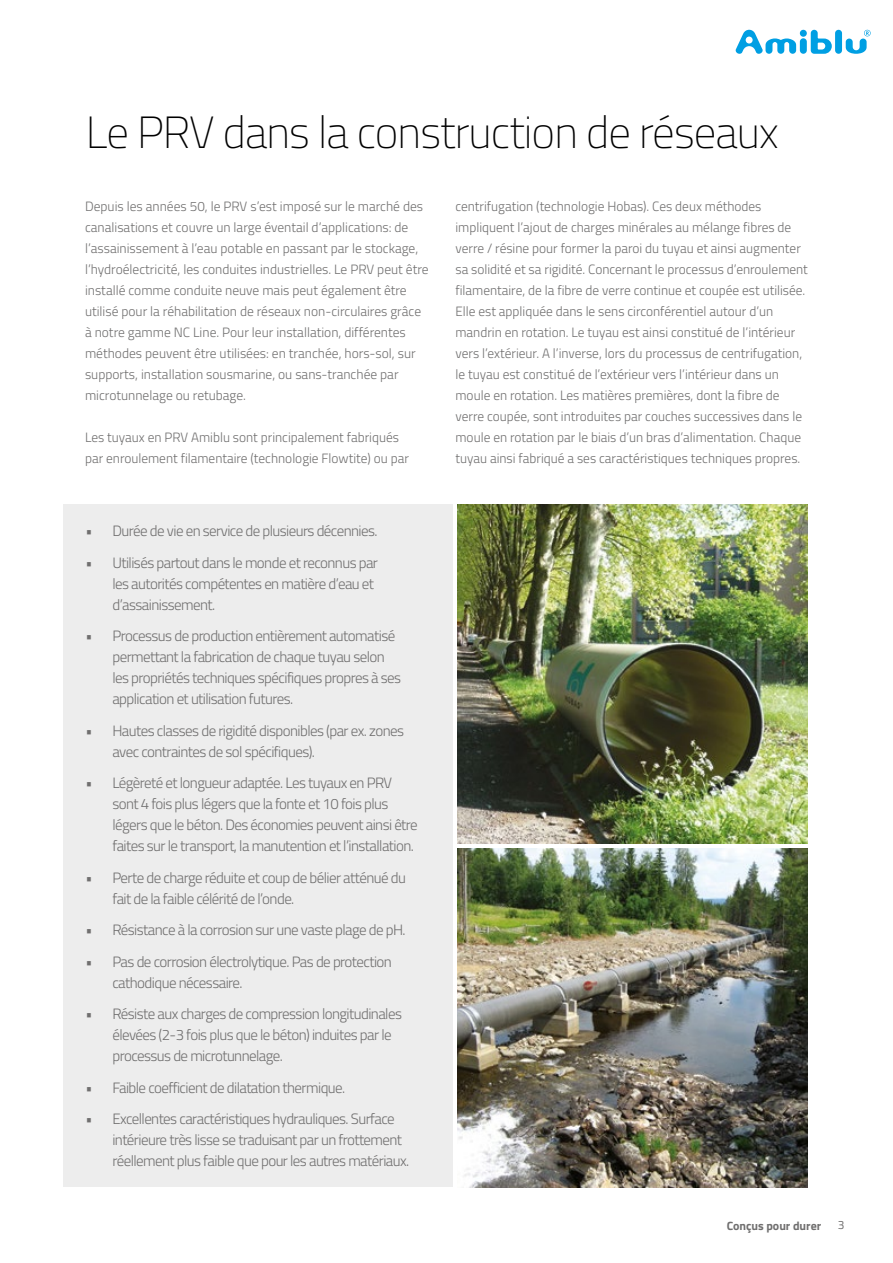
<style>
.page{position:relative;width:893px;height:1263px;background:#fff}
.page>*{position:absolute;margin:0;border:0;box-sizing:border-box;transform-origin:0 0}
.t1{font:200 45px "Titillium Web";letter-spacing:-.02em;color:#000}
.t2{font:300 15px/21px "Titillium Web";letter-spacing:-.04em;color:#706f6f}
.t3{font:300 13.5px/21px "Titillium Web";color:#706f6f}
.t4{font:700 12px "Titillium Web";color:#706f6f}
.t5{font:12px "Titillium Web";color:#706f6f}
</style>
<div class="page">
<div style="left:835px;top:30px;width:7px;height:24px;background:#009fe3;border-radius:3px"></div>
<div style="left:800px;top:30px;width:7px;height:7px;background:#009fe3;border-radius:50%"></div>
<div style="left:800px;top:38px;width:7px;height:16px;background:#009fe3;border-radius:3px"></div>
<svg style="left:811px;top:30px;width:21px;height:24px"></svg>
<svg style="left:736px;top:30px;width:60px;height:24px"></svg>
<svg style="left:846px;top:30px;width:25px;height:24px"></svg>
<div style="left:64px;top:504px;width:389px;height:683px;background:#ededed"></div>
<img style="left:457px;top:504px;width:351px;height:340px">
<img style="left:457px;top:848px;width:351px;height:339px">
<h1 class="t1" style="left:86px;top:100px;width:694px">Le PRV dans la construction de réseaux</h1>
<p class="t3" style="left:85px;top:195px;width:345px">Depuis les années 50, le PRV s’est imposé sur le marché des canalisations et couvre un large éventail d’applications: de l’assainissement à l’eau potable en passant par le stockage, l’hydroélectricité, les conduites industrielles. Le PRV peut être installé comme conduite neuve mais peut également être utilisé pour la réhabilitation de réseaux non-circulaires grâce à notre gamme NC Line. Pour leur installation, différentes méthodes peuvent être utilisées: en tranchée, hors-sol, sur supports, installation sousmarine, ou sans-tranchée par microtunnelage ou retubage.</p>
<p class="t3" style="left:85px;top:426px;width:325px">Les tuyaux en PRV Amiblu sont principalement fabriqués par enroulement filamentaire (technologie Flowtite) ou par</p>
<p class="t3" style="left:455px;top:195px;width:354px">centrifugation (technologie Hobas). Ces deux méthodes impliquent l’ajout de charges minérales au mélange fibres de verre / résine pour former la paroi du tuyau et ainsi augmenter sa solidité et sa rigidité. Concernant le processus d’enroulement filamentaire, de la fibre de verre continue et coupée est utilisée.<br>Elle est appliquée dans le sens circonférentiel autour d’un mandrin en rotation. Le tuyau est ainsi constitué de l’intérieur vers l’extérieur. A l’inverse, lors du processus de centrifugation, le tuyau est constitué de l’extérieur vers l’intérieur dans un moule en rotation. Les matières premières, dont la fibre de verre coupée, sont introduites par couches successives dans le moule en rotation par le biais d’un bras d’alimentation. Chaque tuyau ainsi fabriqué a ses caractéristiques techniques propres.</p>
<p class="t2" style="left:85px;top:520px;width:294px">• Durée de vie en service de plusieurs décennies.</p>
<p class="t2" style="left:112px;top:551px;width:267px;text-indent:-27px">• Utilisés partout dans le monde et reconnus par les autorités compétentes en matière d’eau et d’assainissement.</p>
<p class="t2" style="left:112px;top:625px;width:290px;text-indent:-27px">• Processus de production entièrement automatisé permettant la fabrication de chaque tuyau selon les propriétés techniques spécifiques propres à ses application et utilisation futures.</p>
<p class="t2" style="left:112px;top:719px;width:293px;text-indent:-27px">• Hautes classes de rigidité disponibles (par ex. zones avec contraintes de sol spécifiques).</p>
<p class="t2" style="left:112px;top:772px;width:307px;text-indent:-27px">• Légèreté et longueur adaptée. Les tuyaux en PRV sont 4 fois plus légers que la fonte et 10 fois plus légers que le béton. Des économies peuvent ainsi être faites sur le transport, la manutention et l’installation.</p>
<p class="t2" style="left:112px;top:866px;width:295px;text-indent:-27px">• Perte de charge réduite et coup de bélier atténué du fait de la faible célérité de l’onde.</p>
<p class="t2" style="left:85px;top:919px;width:322px">• Résistance à la corrosion sur une vaste plage de pH.</p>
<p class="t2" style="left:112px;top:950px;width:281px;text-indent:-27px">• Pas de corrosion électrolytique. Pas de protection cathodique nécessaire.</p>
<p class="t2" style="left:112px;top:1003px;width:291px;text-indent:-27px">• Résiste aux charges de compression longitudinales élevées (2-3 fois plus que le béton) induites par le processus de microtunnelage.</p>
<p class="t2" style="left:85px;top:1076px;width:261px">• Faible coefficient de dilatation thermique.</p>
<p class="t2" style="left:112px;top:1108px;width:298px;text-indent:-27px">• Excellentes caractéristiques hydrauliques. Surface intérieure très lisse se traduisant par un frottement réellement plus faible que pour les autres matériaux.</p>
<p class="t4" style="left:727px;top:1216px;width:96px">Conçus pour durer</p>
<p class="t5" style="left:838px;top:1216px;width:8px">3</p>
</div>
